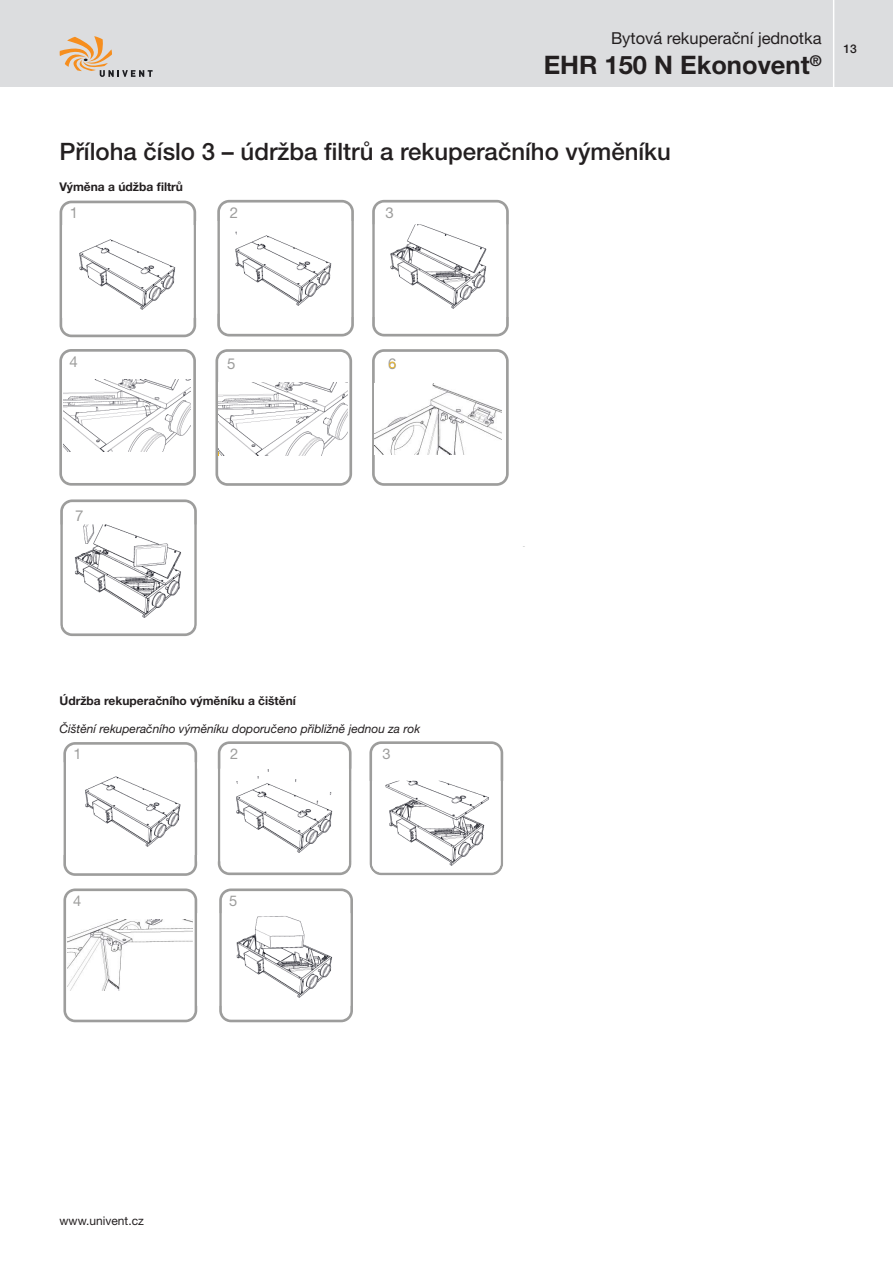
<style>
.page{position:relative;width:893px;height:1263px;background:#fff}
.page>*{position:absolute;margin:0;border:0;box-sizing:border-box;transform-origin:0 0}
.t1{font:700 25.5px "Helvetica Neue LT Pro";color:#231f20}
._02-text{font:500 24px "Helvetica Neue LT Pro";color:#231f20}
.t2{font:16.5px "Helvetica Neue LT Pro";color:#231f20}
.t3{font:15px "Helvetica Neue LT Pro";color:#9d9d9c}
.t4{font:14.7px "Helvetica Neue LT Pro";color:#9d9d9c}
.t5{font:italic 12px "Helvetica Neue LT Pro";color:#231f20}
.t6{font:700 12px "Helvetica Neue LT Pro";color:#231f20}
.t7{font:12px "Helvetica Neue LT Pro";color:#231f20}
.t8{font:500 12px "Helvetica Neue LT Pro";color:#231f20}
</style>
<div class="page">
<div style="left:0;top:0;width:893px;height:87px;background:#dcdddf"></div>
<hr style="left:833px;top:0;width:1px;height:89px;background:#fff">
<svg style="left:60px;top:36px;width:93px;height:41px"></svg>
<svg style="left:60px;top:201px;width:136px;height:136px"></svg>
<svg style="left:217px;top:200px;width:137px;height:136px"></svg>
<svg style="left:372px;top:200px;width:137px;height:136px"></svg>
<svg style="left:60px;top:349px;width:136px;height:137px"></svg>
<svg style="left:215px;top:349px;width:137px;height:137px"></svg>
<svg style="left:60px;top:499px;width:137px;height:137px"></svg>
<svg style="left:372px;top:349px;width:137px;height:137px"></svg>
<img style="left:218px;top:382px;width:130px;height:73px">
<img style="left:375px;top:383px;width:126px;height:71px">
<img style="left:60px;top:524px;width:137px;height:103px">
<img style="left:60px;top:225px;width:136px;height:93px">
<img style="left:217px;top:221px;width:137px;height:93px">
<img style="left:350px;top:224px;width:159px;height:93px">
<img style="left:350px;top:224px;width:10px;height:90px">
<img style="left:63px;top:380px;width:127px;height:71px">
<svg style="left:63px;top:742px;width:134px;height:134px"></svg>
<svg style="left:218px;top:741px;width:134px;height:134px"></svg>
<svg style="left:369px;top:741px;width:134px;height:134px"></svg>
<svg style="left:63px;top:888px;width:134px;height:134px"></svg>
<svg style="left:219px;top:888px;width:134px;height:134px"></svg>
<img style="left:68px;top:920px;width:125px;height:70px">
<img style="left:219px;top:913px;width:134px;height:93px">
<img style="left:63px;top:762px;width:134px;height:93px">
<img style="left:197px;top:769px;width:155px;height:92px">
<img style="left:348px;top:781px;width:155px;height:92px">
<img style="left:348px;top:781px;width:13px;height:80px">
<h3 class="t2" style="left:611px;top:28px;width:212px">Bytová rekuperační jednotka</h3>
<h1 class="t1" style="left:544px;top:49px;width:279px">EHR 150 N Ekonovent<sup>®</sup></h1>
<p class="t8" style="left:843px;top:41px;width:15px">13</p>
<p class="_02-text" style="left:60px;top:137px;width:613px">Příloha číslo 3 – údržba filtrů a rekuperačního výměníku</p>
<p class="t6" style="left:60px;top:180px;width:125px">Výměna a údžba filtrů</p>
<p class="t3" style="left:70px;top:203px;width:10px">1</p>
<p class="t3" style="left:230px;top:203px;width:10px">2</p>
<p class="t3" style="left:386px;top:203px;width:10px">3</p>
<p class="t3" style="left:69px;top:352px;width:10px">4</p>
<p class="t3" style="left:227px;top:354px;width:10px">5</p>
<p class="t3" style="left:388px;top:354px;width:10px">6</p>
<p class="t3" style="left:75px;top:507px;width:10px">7</p>
<p class="t6" style="left:60px;top:693px;width:238px">Údržba rekuperačního výměníku a čištění</p>
<p class="t5" style="left:60px;top:721px;width:362px">Čištění rekuperačního výměníku doporučeno přibližně jednou za rok</p>
<p class="t4" style="left:74px;top:745px;width:10px">1</p>
<p class="t4" style="left:230px;top:745px;width:10px">2</p>
<p class="t4" style="left:383px;top:745px;width:10px">3</p>
<p class="t4" style="left:73px;top:891px;width:10px">4</p>
<p class="t4" style="left:229px;top:891px;width:10px">5</p>
<p class="t7" style="left:60px;top:1213px;width:86px">www.univent.cz</p>
</div>
